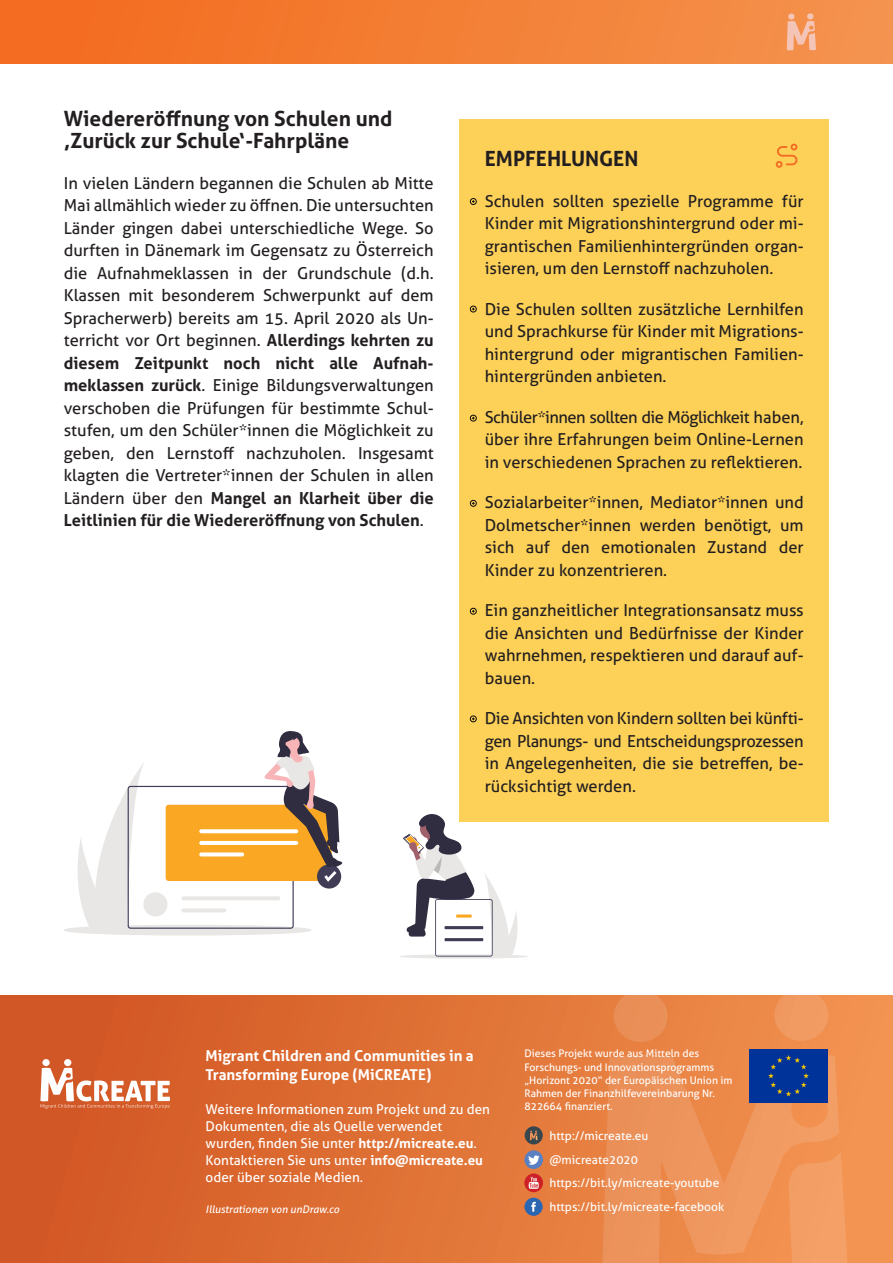
<style>
.page{position:relative;width:893px;height:1263px;background:#fff}
.page>*{position:absolute;margin:0;border:0;box-sizing:border-box;transform-origin:0 0}
.t1{font:700 21px/22.5px "Aller";color:#231f20}
.t2{font:16.5px/22.5px "Aller";color:#231f20;text-align:justify}
.t3{font:700 15px/18.8px "Aller";color:#fff}
.t4{font:13.5px/16.8px "Aller";color:#fff}
.t5{font:12px/23.7px "Aller";color:#fff}
.t6{font:10.5px/13.2px "Aller";color:#fff}
.t7{font:italic 10.5px "Aller";color:#fff}
.s1{font-weight:700}
</style>
<div class="page">
<svg style="left:400px;top:814px;width:128px;height:145px"></svg>
<svg style="left:64px;top:731px;width:279px;height:205px"></svg>
<div style="left:459px;top:120px;width:370px;height:702px;background:#fdd158"></div>
<div style="left:0;top:0;width:893px;height:64px;background:linear-gradient(to right,#f36a1d,#f4944f)"></div>
<svg style="left:787px;top:13px;width:29px;height:37px"></svg>
<hr style="left:892px;top:0;width:1px;height:64px;background:#f49351">
<div style="left:776px;top:161px;width:7px;height:7px;border:2px solid #f36c21;border-radius:50%"></div>
<svg style="left:776px;top:144px;width:22px;height:22px"></svg>
<img style="left:0;top:996px;width:893px;height:267px">
<svg style="left:774px;top:996px;width:54px;height:45px"></svg>
<svg style="left:614px;top:996px;width:54px;height:46px"></svg>
<svg style="left:839px;top:1151px;width:11px;height:112px"></svg>
<svg style="left:601px;top:1053px;width:238px;height:210px;fill:#ed925b"></svg>
<div style="left:749px;top:1050px;width:79px;height:52px;background:#039"></div>
<div style="left:525px;top:1126px;width:18px;height:18px;background:#38464e;border-radius:50%"></div>
<svg style="left:530px;top:1130px;width:7px;height:10px"></svg>
<svg style="left:40px;top:1059px;width:130px;height:50px"></svg>
<svg style="left:524px;top:1198px;width:19px;height:18px"></svg>
<svg style="left:524px;top:1150px;width:19px;height:19px"></svg>
<svg style="left:524px;top:1173px;width:19px;height:19px"></svg>
<svg style="left:529px;top:1177px;width:10px;height:12px"></svg>
<div style="left:470px;top:198px;width:7px;height:7px;border:1px solid #080704;border-radius:50%"></div>
<div style="left:470px;top:716px;width:7px;height:6px;border:1px solid #080704;border-radius:50%"></div>
<div style="left:470px;top:306px;width:7px;height:6px;border:1px solid #080704;border-radius:50%"></div>
<div style="left:470px;top:415px;width:7px;height:6px;border:1px solid #080704;border-radius:50%"></div>
<div style="left:470px;top:500px;width:7px;height:7px;border:1px solid #080704;border-radius:50%"></div>
<div style="left:470px;top:608px;width:7px;height:6px;border:1px solid #080704;border-radius:50%"></div>
<p class="t1" style="left:64px;top:109px;width:330px">Wiedereröffnung von Schulen und ‚Zurück zur Schule‘-Fahrpläne</p>
<p class="t2" style="left:64px;top:173px;width:371px">In vielen Ländern begannen die Schulen ab Mitte Mai allmählich wieder zu öffnen. Die untersuchten Länder gingen dabei unterschiedliche Wege. So durften in Dänemark im Gegensatz zu Österreich die Aufnahmeklassen in der Grundschule (d.h.<br>Klassen mit besonderem Schwerpunkt auf dem Spracherwerb) bereits am 15. April 2020 als Un&shy;terricht vor Ort beginnen. <span class="s1">Allerdings kehrten zu diesem Zeitpunkt noch nicht alle Aufnah&shy;meklassen zurück</span>. Einige Bildungsverwaltungen verschoben die Prüfungen für bestimmte Schul&shy;stufen, um den Schüler*innen die Möglichkeit zu geben, den Lernstoff nachzuholen. Insgesamt klagten die Vertreter*innen der Schulen in allen Ländern über den <span class="s1">Mangel an Klarheit über die Leitlinien für die Wiedereröffnung von Schulen</span>.</p>
<p class="t1" style="left:485px;top:150px;width:155px">EMPFEHLUNGEN</p>
<p class="t2" style="left:485px;top:191px;width:320px">Schulen sollten spezielle Programme für Kinder mit Migrationshintergrund oder mi&shy;grantischen Familienhintergründen organ&shy;isieren, um den Lernstoff nachzuholen.</p>
<p class="t2" style="left:485px;top:299px;width:320px">Die Schulen sollten zusätzliche Lernhilfen und Sprachkurse für Kinder mit Migrations&shy;hintergrund oder migrantischen Familien&shy;hintergründen anbieten.</p>
<p class="t2" style="left:485px;top:407px;width:320px">Schüler*innen sollten die Möglichkeit haben, über ihre Erfahrungen beim Online-Lernen in verschiedenen Sprachen zu reflektieren.</p>
<p class="t2" style="left:485px;top:493px;width:320px">Sozialarbeiter*innen, Mediator*innen und Dolmetscher*innen werden benötigt, um sich auf den emotionalen Zustand der Kinder zu konzentrieren.</p>
<p class="t2" style="left:485px;top:601px;width:320px">Ein ganzheitlicher Integrationsansatz muss die Ansichten und Bedürfnisse der Kinder wahrnehmen, respektieren und darauf auf&shy;bauen.</p>
<p class="t2" style="left:485px;top:709px;width:320px">Die Ansichten von Kindern sollten bei künfti&shy;gen Planungs- und Entscheidungsprozessen in Angelegenheiten, die sie betreffen, be&shy;rücksichtigt werden.</p>
<p class="t3" style="left:206px;top:1048px;width:270px">Migrant Children and Communities in a<br>Transforming Europe (MiCREATE)</p>
<p class="t4" style="left:206px;top:1103px;width:286px">Weitere Informationen zum Projekt und zu den Dokumenten, die als Quelle verwendet wurden, finden Sie unter <span class="s1">http://micreate.eu</span>.<br>Kontaktieren Sie uns unter <span class="s1">info@micreate.eu </span>oder über soziale Medien.</p>
<p class="t7" style="left:206px;top:1205px;width:135px">Illustrationen von unDraw.co</p>
<p class="t6" style="left:524px;top:1048px;width:210px">Dieses Projekt wurde aus Mitteln des Forschungs- und Innovationsprogramms „Horizont 2020“ der Europäischen Union im Rahmen der Finanzhilfevereinbarung Nr.<br>822664 finanziert.</p>
<p class="t5" style="left:549px;top:1125px;width:101px">http://micreate.eu</p>
<p class="t5" style="left:549px;top:1149px;width:171px">@micreate2020 https://bit.ly/micreate-youtube</p>
<p class="t5" style="left:549px;top:1196px;width:176px">https://bit.ly/micreate-facebook</p>
</div>
